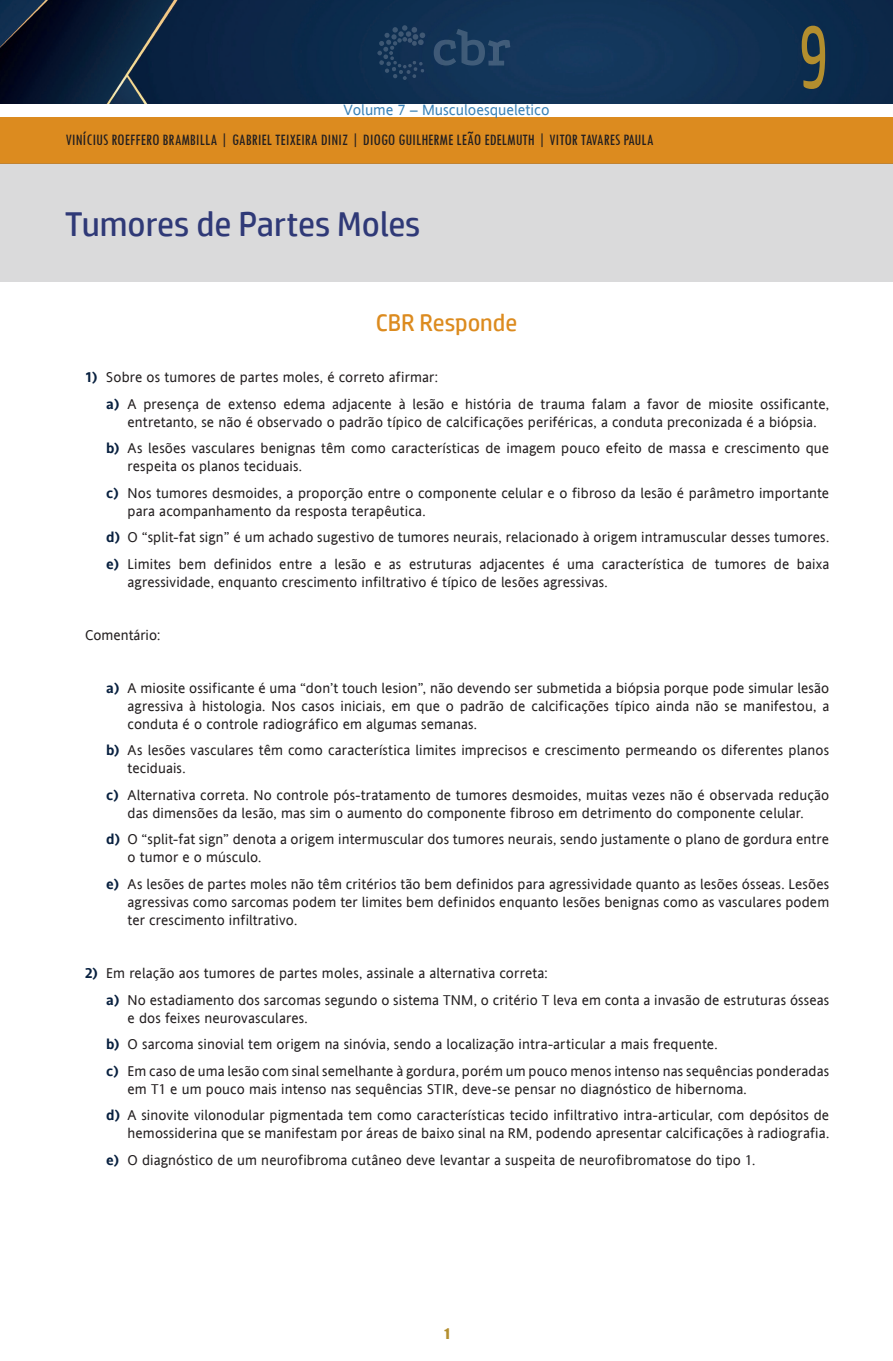
<style>
.page{position:relative;width:893px;height:1361px;background:#fff}
.page>*{position:absolute;margin:0;border:0;box-sizing:border-box;transform-origin:0 0}
.numero_capitulo{font:90px "HP Simplified";color:#b38e2e;scale:.6 1}
.titulo_capitulo{font:34.5px "HP Simplified";color:#2f3977}
.Peso_02{font:24px "HP Simplified";color:#dc8b1f}
.autores{font:condensed 16.5px "Tw Cen";color:#231f20}
.t1{font:15px "Andale Sansfor VST";color:#3981b6}
.t2{font:14.25px/18px "Andale Sansfor VST";letter-spacing:.01em;color:#231f20}
.t3{font:13.5px "Impact";color:#b38e2e}
.s1{font-weight:700;color:#092140}
</style>
<div class="page">
<img style="left:0;top:0;width:893px;height:103px">
<div style="left:0;top:117px;width:893px;height:46px;background:#dc8b1f"></div>
<div style="left:0;top:163px;width:893px;height:119px;background:#dadadb"></div>
<svg style="left:434px;top:29px;width:76px;height:37px;background:#224263"></svg>
<svg style="left:377px;top:25px;width:48px;height:55px;background:#1a3859"></svg>
<p class="t1" style="left:343px;top:100px;width:208px">Volume 7 – Musculoesqueletico</p>
<p class="autores" style="left:66px;top:129px;width:589px">VINÍCIUS ROEFFERO BRAMBILLA | GABRIEL TEIXEIRA DINIZ | DIOGO GUILHERME LEÃO EDELMUTH | VITOR TAVARES PAULA</p>
<p class="titulo_capitulo" style="left:65px;top:204px;width:357px">Tumores de Partes Moles</p>
<p class="numero_capitulo" style="left:799px;top:5px;width:50px">9</p>
<p class="Peso_02" style="left:376px;top:309px;width:143px">CBR Responde</p>
<p class="t2" style="left:85px;top:368px;width:355px"><span class="s1">1)</span> Sobre os tumores de partes moles, é correto afirmar:</p>
<p class="t2" style="left:128px;top:394px;width:703px;text-indent:-21px"><span class="s1">a)</span> A presença de extenso edema adjacente à lesão e história de trauma falam a favor de miosite ossificante, entretanto, se não é observado o padrão típico de calcificações periféricas, a conduta preconizada é a biópsia.</p>
<p class="t2" style="left:128px;top:439px;width:703px;text-indent:-21px"><span class="s1">b)</span> As lesões vasculares benignas têm como características de imagem pouco efeito de massa e crescimento que respeita os planos teciduais.</p>
<p class="t2" style="left:128px;top:483px;width:703px;text-indent:-21px"><span class="s1">c)</span> Nos tumores desmoides, a proporção entre o componente celular e o fibroso da lesão é parâmetro importante para acompanhamento da resposta terapêutica.</p>
<p class="t2" style="left:106px;top:528px;width:724px"><span class="s1">d)</span> O “split-fat sign” é um achado sugestivo de tumores neurais, relacionado à origem intramuscular desses tumores.</p>
<p class="t2" style="left:128px;top:554px;width:703px;text-indent:-21px"><span class="s1">e)</span> Limites bem definidos entre a lesão e as estruturas adjacentes é uma característica de tumores de baixa agressividade, enquanto crescimento infiltrativo é típico de lesões agressivas.</p>
<p class="t2" style="left:85px;top:625px;width:77px">Comentário:</p>
<p class="t2" style="left:128px;top:678px;width:703px;text-align:justify;text-indent:-21px"><span class="s1">a)</span> A miosite ossificante é uma “don’t touch lesion”, não devendo ser submetida a biópsia porque pode simular lesão agressiva à histologia. Nos casos iniciais, em que o padrão de calcificações típico ainda não se manifestou, a conduta é o controle radiográfico em algumas semanas.</p>
<p class="t2" style="left:128px;top:741px;width:703px;text-indent:-21px"><span class="s1">b)</span> As lesões vasculares têm como característica limites imprecisos e crescimento permeando os diferentes planos teciduais.</p>
<p class="t2" style="left:106px;top:785px;width:724px;text-align:center"><span class="s1">c)</span> Alternativa correta. No controle pós-tratamento de tumores desmoides, muitas vezes não é observada redução das dimensões da lesão, mas sim o aumento do componente fibroso em detrimento do componente celular.</p>
<p class="t2" style="left:128px;top:830px;width:703px;text-indent:-21px"><span class="s1">d)</span> O “split-fat sign” denota a origem intermuscular dos tumores neurais, sendo justamente o plano de gordura entre o tumor e o músculo.</p>
<p class="t2" style="left:128px;top:874px;width:703px;text-align:justify;text-indent:-21px"><span class="s1">e)</span> As lesões de partes moles não têm critérios tão bem definidos para agressividade quanto as lesões ósseas. Lesões agressivas como sarcomas podem ter limites bem definidos enquanto lesões benignas como as vasculares podem ter crescimento infiltrativo.</p>
<p class="t2" style="left:85px;top:963px;width:464px"><span class="s1">2)</span> Em relação aos tumores de partes moles, assinale a alternativa correta:</p>
<p class="t2" style="left:128px;top:990px;width:703px;text-indent:-21px"><span class="s1">a)</span> No estadiamento dos sarcomas segundo o sistema TNM, o critério T leva em conta a invasão de estruturas ósseas e dos feixes neurovasculares.</p>
<p class="t2" style="left:106px;top:1034px;width:613px"><span class="s1">b)</span> O sarcoma sinovial tem origem na sinóvia, sendo a localização intra-articular a mais frequente.</p>
<p class="t2" style="left:128px;top:1061px;width:703px;text-indent:-21px"><span class="s1">c)</span> Em caso de uma lesão com sinal semelhante à gordura, porém um pouco menos intenso nas sequências ponderadas em T1 e um pouco mais intenso nas sequências STIR, deve-se pensar no diagnóstico de hibernoma.</p>
<p class="t2" style="left:106px;top:1105px;width:724px;text-align:right"><span class="s1">d)</span> A sinovite vilonodular pigmentada tem como características tecido infiltrativo intra-articular, com depósitos de hemossiderina que se manifestam por áreas de baixo sinal na RM, podendo apresentar calcificações à radiografia.</p>
<p class="t2" style="left:106px;top:1150px;width:651px"><span class="s1">e)</span> O diagnóstico de um neurofibroma cutâneo deve levantar a suspeita de neurofibromatose do tipo 1.</p>
<p class="t3" style="left:444px;top:1323px;width:7px">1</p>
</div>
